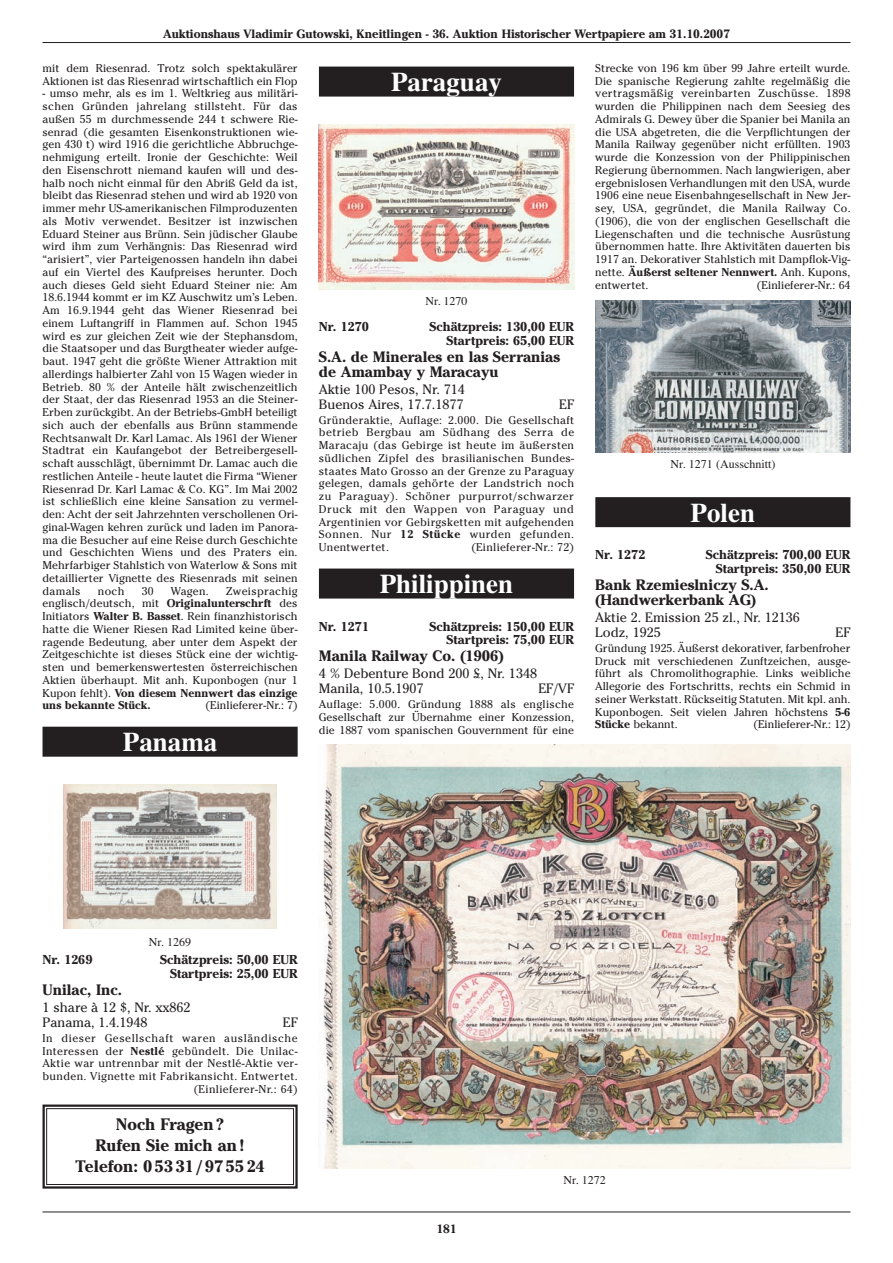
<style>
.page{position:relative;width:893px;height:1263px;background:#fff}
.page>*{position:absolute;margin:0;border:0;box-sizing:border-box;transform-origin:0 0}
.t1{font:700 27px "Times";color:#fff}
.t2{font:700 16.5px/21px "Cheltenham";color:#231f20;text-align:center}
.t3{font:700 15px/15px "Cheltenham";color:#231f20}
.t4{font:13.5px/15px "Cheltenham";color:#231f20}
.t5{font:700 12.75px/13.5px "Cheltenham";color:#231f20;text-align:right}
.t6{font:700 12px "Cheltenham";color:#231f20}
.t7{font:12px "Times";color:#231f20}
.t8{font:11.25px/12.8px "Cheltenham";letter-spacing:.005em;color:#231f20;text-align:justify}
.t9{font:11.25px/12.8px "Cheltenham";letter-spacing:.03em;color:#231f20;text-align:right}
.t10{font:11.25px "Cheltenham";letter-spacing:.025em;color:#231f20}
.s1{font-weight:700}
</style>
<div class="page">
<div style="left:43px;top:727px;width:255px;height:30px;background:#231f20"></div>
<div style="left:319px;top:67px;width:255px;height:30px;background:#231f20"></div>
<div style="left:319px;top:568px;width:255px;height:30px;background:#231f20"></div>
<div style="left:595px;top:497px;width:255px;height:30px;background:#231f20"></div>
<hr style="left:43px;top:42px;width:807px;height:1px;background:#231f20">
<hr style="left:43px;top:1211px;width:807px;height:1px;background:#231f20">
<img style="left:64px;top:784px;width:212px;height:145px">
<div style="left:43px;top:1104px;width:255px;height:84px;border:2px solid #231f20"></div>
<div style="left:46px;top:1108px;width:248px;height:77px;border:1px solid #231f20"></div>
<img style="left:319px;top:124px;width:255px;height:166px">
<img style="left:323px;top:744px;width:527px;height:424px">
<img style="left:595px;top:300px;width:255px;height:152px">
<p class="t6" style="left:163px;top:27px;width:568px">Auktionshaus Vladimir Gutowski, Kneitlingen - 36. Auktion Historischer Wertpapiere am 31.10.2007</p>
<p class="t8" style="left:43px;top:62px;width:257px">mit dem Riesenrad. Trotz solch spektakulärer<br>Aktionen ist das Riesenrad wirtschaftlich ein Flop</p>
<p class="t8" style="left:43px;top:87px;width:257px">- umso mehr, als es im 1. Weltkrieg aus militäri&shy;schen Gründen jahrelang stillsteht. Für das außen 55 m durchmessende 244 t schwere Rie&shy;senrad (die gesamten Eisenkonstruktionen wie&shy;gen 430 t) wird 1916 die gerichtliche Abbruchge&shy;nehmigung erteilt. Ironie der Geschichte: Weil den Eisenschrott niemand kaufen will und des&shy;halb noch nicht einmal für den Abriß Geld da ist, bleibt das Riesenrad stehen und wird ab 1920 von immer mehr US-amerikanischen Filmproduzenten als Motiv verwendet. Besitzer ist inzwischen Eduard Steiner aus Brünn. Sein jüdischer Glaube wird ihm zum Verhängnis: Das Riesenrad wird “arisiert”, vier Parteigenossen handeln ihn dabei auf ein Viertel des Kaufpreises herunter. Doch auch dieses Geld sieht Eduard Steiner nie: Am 18.6.1944 kommt er im KZ Auschwitz um’s Leben.<br>Am 16.9.1944 geht das Wiener Riesenrad bei einem Luftangriff in Flammen auf. Schon 1945 wird es zur gleichen Zeit wie der Stephansdom, die Staatsoper und das Burgtheater wieder aufge&shy;baut. 1947 geht die größte Wiener Attraktion mit allerdings halbierter Zahl von 15 Wagen wieder in Betrieb. 80 % der Anteile hält zwischenzeitlich der Staat, der das Riesenrad 1953 an die Steiner-Erben zurückgibt. An der Betriebs-GmbH beteiligt sich auch der ebenfalls aus Brünn stammende Rechtsanwalt Dr. Karl Lamac. Als 1961 der Wiener Stadtrat ein Kaufangebot der Betreibergesell&shy;schaft ausschlägt, übernimmt Dr. Lamac auch die restlichen Anteile - heute lautet die Firma “Wiener Riesenrad Dr. Karl Lamac &amp; Co. KG”. Im Mai 2002 ist schließlich eine kleine Sansation zu vermel&shy;den: Acht der seit Jahrzehnten verschollenen Ori&shy;ginal-Wagen kehren zurück und laden im Panora&shy;ma die Besucher auf eine Reise durch Geschichte und Geschichten Wiens und des Praters ein.<br>Mehrfarbiger Stahlstich von Waterlow &amp; Sons mit detaillierter Vignette des Riesenrads mit seinen damals</p>
<p class="t8" style="left:43px;top:584px;width:257px;text-indent:184px">Zweisprachig englisch/deutsch, mit <span class="s1">Originalunterschrft</span> des Initiators <span class="s1">Walter B. Basset</span>. Rein finanzhistorisch hatte die Wiener Riesen Rad Limited keine über&shy;ragende Bedeutung, aber unter dem Aspekt der Zeitgeschichte ist dieses Stück eine der wichtig&shy;sten und bemerkenswertesten österreichischen Aktien überhaupt. Mit anh. Kuponbogen (nur 1<br>Kupon fehlt). <span class="s1">Von diesem Nennwert das einzige uns bekannte Stück.</span></p>
<p class="t8" style="left:98px;top:584px;width:28px">noch</p>
<p class="t8" style="left:142px;top:584px;width:13px">30</p>
<p class="t8" style="left:171px;top:584px;width:39px">Wagen.</p>
<p class="t8" style="left:206px;top:699px;width:94px">(Einlieferer-Nr.: 7)</p>
<h1 class="t1" style="left:123px;top:726px;width:96px">Panama</h1>
<h1 class="t1" style="left:391px;top:66px;width:112px">Paraguay</h1>
<p class="t7" style="left:425px;top:293px;width:44px">Nr. 1270</p>
<p class="t5" style="left:319px;top:320px;width:52px">Nr. 1270</p>
<p class="t5" style="left:429px;top:320px;width:146px">Schätzpreis: 130,00 EUR<br>Startpreis: 65,00 EUR</p>
<h3 class="t3" style="left:319px;top:349px;width:243px">S.A. de Minerales en las Serranias de Amambay y Maracayu</h3>
<p class="t4" style="left:319px;top:382px;width:147px">Aktie 100 Pesos, Nr. 714<br>Buenos Aires, 17.7.1877</p>
<p class="t4" style="left:559px;top:397px;width:16px">EF</p>
<p class="t8" style="left:319px;top:413px;width:257px">Gründeraktie, Auflage: 2.000. Die Gesellschaft betrieb Bergbau am Südhang des Serra de Maracaju (das Gebirge ist heute im äußersten südlichen Zipfel des brasilianischen Bundes&shy;staates Mato Grosso an der Grenze zu Paraguay gelegen, damals gehörte der Landstrich noch zu Paraguay). Schöner purpurrot/schwarzer Druck mit den Wappen von Paraguay und Argentinien vor Gebirgsketten mit aufgehenden Sonnen. Nur <span class="s1">12 Stücke</span> wurden gefunden.<br>Unentwertet.</p>
<p class="t10" style="left:471px;top:541px;width:104px">(Einlieferer-Nr.: 72)</p>
<h1 class="t1" style="left:380px;top:568px;width:135px">Philippinen</h1>
<p class="t5" style="left:319px;top:619px;width:52px">Nr. 1271</p>
<p class="t5" style="left:429px;top:619px;width:146px">Schätzpreis: 150,00 EUR<br>Startpreis: 75,00 EUR</p>
<h3 class="t3" style="left:319px;top:648px;width:186px">Manila Railway Co. (1906)</h3>
<p class="t4" style="left:319px;top:666px;width:220px">4 % Debenture Bond 200 £, Nr. 1348<br>Manila, 10.5.1907</p>
<p class="t4" style="left:538px;top:681px;width:37px">EF/VF</p>
<p class="t8" style="left:319px;top:698px;width:257px">Auflage: 5.000. Gründung 1888 als englische Gesellschaft zur Übernahme einer Konzession, die 1887 vom spanischen Gouvernment für eine</p>
<p class="t8" style="left:595px;top:62px;width:257px">Strecke von 196 km über 99 Jahre erteilt wurde.<br>Die spanische Regierung zahlte regelmäßig die vertragsmäßig vereinbarten Zuschüsse. 1898 wurden die Philippinen nach dem Seesieg des Admirals G. Dewey über die Spanier bei Manila an die USA abgetreten, die die Verpflichtungen der Manila Railway gegenüber nicht erfüllten. 1903 wurde die Konzession von der Philippinischen Regierung übernommen. Nach langwierigen, aber ergebnislosen Verhandlungen mit den USA, wurde 1906 eine neue Eisenbahngesellschaft in New Jer&shy;sey, USA, gegründet, die Manila Railway Co. (1906), die von der englischen Gesellschaft die Liegenschaften und die technische Ausrüstung übernommen hatte. Ihre Aktivitäten dauerten bis 1917 an. Dekorativer Stahlstich mit Dampflok-Vig&shy;nette. <span class="s1">Äußerst seltener Nennwert.</span> Anh. Kupons, entwertet.</p>
<p class="t8" style="left:757px;top:278px;width:95px">(Einlieferer-Nr.: 64</p>
<p class="t7" style="left:670px;top:457px;width:106px">Nr. 1271 (Ausschnitt)</p>
<h1 class="t1" style="left:691px;top:496px;width:66px">Polen</h1>
<p class="t5" style="left:595px;top:548px;width:52px">Nr. 1272</p>
<p class="t5" style="left:706px;top:548px;width:146px">Schätzpreis: 700,00 EUR<br>Startpreis: 350,00 EUR</p>
<h3 class="t3" style="left:595px;top:577px;width:175px">Bank Rzemieslniczy S.A. (Handwerkerbank AG)</h3>
<p class="t4" style="left:595px;top:610px;width:206px">Aktie 2. Emission 25 zl., Nr. 12136<br>Lodz, 1925</p>
<p class="t4" style="left:836px;top:625px;width:16px">EF</p>
<p class="t8" style="left:595px;top:641px;width:257px">Gründung 1925. Äußerst dekorativer, farbenfroher Druck mit verschiedenen Zunftzeichen, ausge&shy;führt als Chromolithographie. Links weibliche Allegorie des Fortschritts, rechts ein Schmid in seiner Werkstatt. Rückseitig Statuten. Mit kpl. anh.<br>Kuponbogen. Seit vielen Jahren höchstens <span class="s1">5-6<br>Stücke</span> bekannt.</p>
<p class="t8" style="left:754px;top:718px;width:98px">(Einlieferer-Nr.: 12)</p>
<p class="t7" style="left:149px;top:934px;width:44px">Nr. 1269</p>
<p class="t5" style="left:43px;top:953px;width:52px">Nr. 1269</p>
<p class="t5" style="left:160px;top:953px;width:139px">Schätzpreis: 50,00 EUR<br>Startpreis: 25,00 EUR</p>
<h3 class="t3" style="left:43px;top:982px;width:81px">Unilac, Inc.</h3>
<p class="t4" style="left:43px;top:1000px;width:150px">1 share à 12 $, Nr. xx862<br>Panama, 1.4.1948</p>
<p class="t4" style="left:283px;top:1015px;width:16px">EF</p>
<p class="t9" style="left:43px;top:1031px;width:257px">In dieser Gesellschaft waren ausländische Interessen der <span class="s1">Nestlé</span> gebündelt. Die Unilac-Aktie war untrennbar mit der Nestlé-Aktie ver&shy;bunden. Vignette mit Fabrikansicht. Entwertet. (Einlieferer-Nr.: 64)</p>
<h2 class="t2" style="left:75px;top:1113px;width:191px">Noch Fragen?<br>Rufen Sie mich an!<br>Telefon: 0 53 31 / 97 55 24</h2>
<p class="t6" style="left:436px;top:1222px;width:22px">181</p>
<p class="t7" style="left:563px;top:1173px;width:44px">Nr. 1272</p>
</div>
